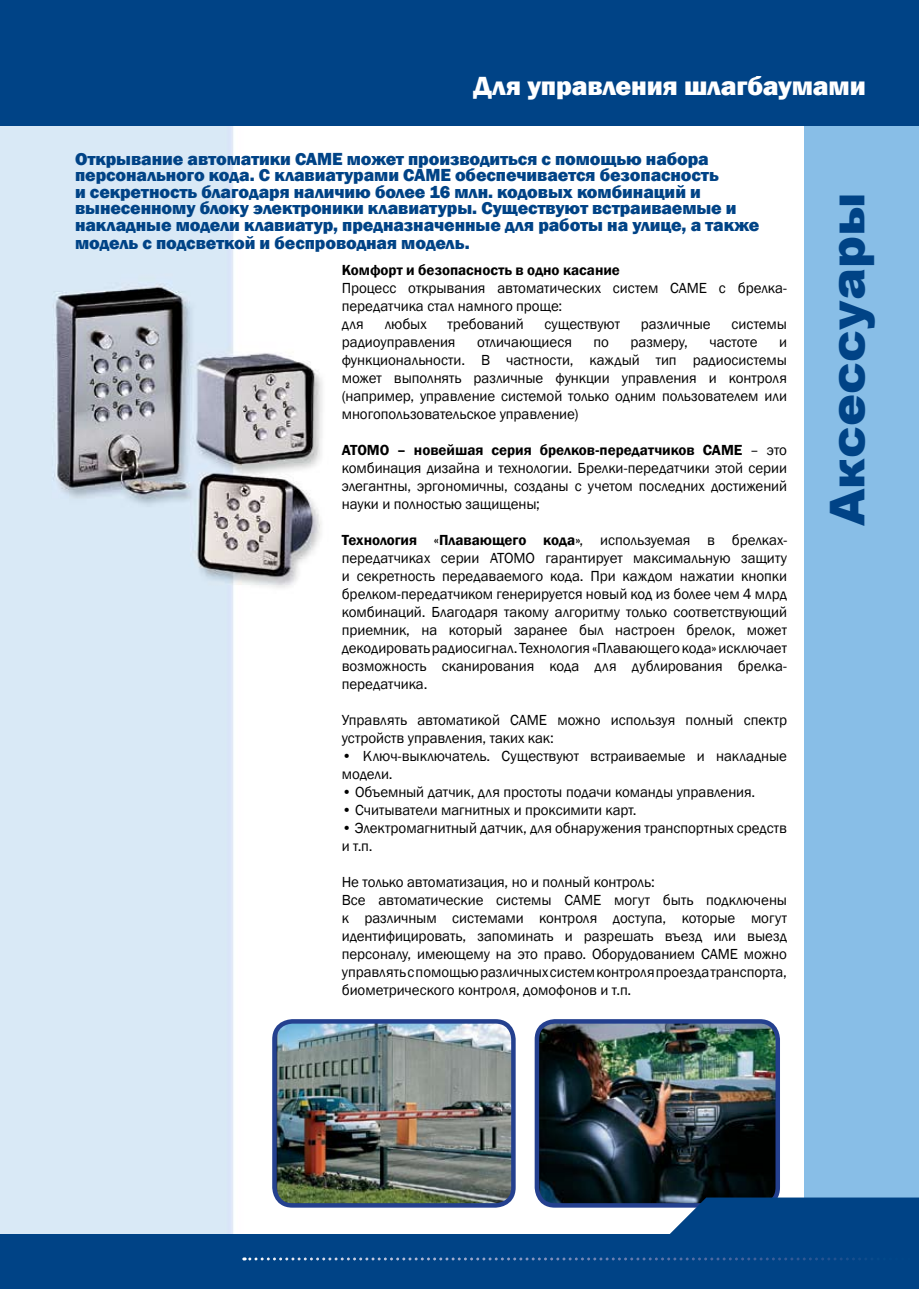
<style>
.page{position:relative;width:919px;height:1289px;background:#fff}
.page>*{position:absolute;margin:0;border:0;box-sizing:border-box;transform-origin:0 0}
.t1{font:900 48px "Arial";color:#004386}
.t2{font:800 27px "Franklin Gothic";letter-spacing:-.005em;color:#fff}
.t3{font:800 18px/16.8px "Franklin Gothic";letter-spacing:-.005em;color:#004386}
.t4{font:15px/18px "Franklin Gothic";letter-spacing:-.005em;color:#000}
.t5{font:600 15px "Franklin Gothic";color:#000}
.s1{font-weight:600}
</style>
<div class="page">
<img style="left:0;top:126px;width:365px;height:1108px">
<img style="left:539px;top:1024px;width:236px;height:178px">
<div style="left:534px;top:1019px;width:246px;height:188px;border:4px solid #24408f;border-radius:18px"></div>
<img style="left:274px;top:1021px;width:239px;height:184px;border-radius:18px">
<div style="left:272px;top:1019px;width:243px;height:188px;border:4px solid #24408f;border-radius:18px"></div>
<div style="left:804px;top:0;width:114px;height:1261px;background:#88bee7"></div>
<div style="left:0;top:0;width:918px;height:126px;background:#004386"></div>
<div style="left:0;top:1234px;width:918px;height:54px;background:#004386"></div>
<svg style="left:660px;top:1197px;width:258px;height:37px"></svg>
<svg style="left:244px;top:1257px;width:628px;height:3px"></svg>
<h2 class="t2" style="left:474px;top:69px;width:393px">Для управления шлагбаумами</h2>
<p class="t3" style="left:75px;top:150px;width:686px">Открывание автоматики САМЕ может производиться с помощью набора персонального кода. С клавиатурами САМЕ обеспечивается безопасность<br>и секретность благодаря наличию более 16 млн. кодовых комбинаций и вынесенному блоку электроники клавиатуры. Существуют встраиваемые и накладные модели клавиатур, предназначенные для работы на улице, а также модель с подсветкой и беспроводная модель.</p>
<p class="t5" style="left:342px;top:260px;width:279px">Комфорт и безопасность в одно касание</p>
<p class="t4" style="left:342px;top:279px;width:446px">Процесс открывания автоматических систем САМЕ с брелка&shy;передатчика стал намного проще:<br>для</p>
<p class="t4" style="left:384px;top:315px;width:44px">любых</p>
<p class="t4" style="left:447px;top:315px;width:78px">требований</p>
<p class="t4" style="left:544px;top:315px;width:77px">существуют</p>
<p class="t4" style="left:640px;top:315px;width:71px">различные</p>
<p class="t4" style="left:731px;top:315px;width:57px">системы</p>
<p class="t4" style="left:342px;top:333px;width:115px">радиоуправления</p>
<p class="t4" style="left:477px;top:333px;width:96px">отличающиеся</p>
<p class="t4" style="left:593px;top:333px;width:17px">по</p>
<p class="t4" style="left:630px;top:333px;width:59px">размеру,</p>
<p class="t4" style="left:709px;top:333px;width:50px">частоте</p>
<p class="t4" style="left:342px;top:333px;width:447px;text-align:justify;text-indent:437px">и функциональности. В частности, каждый тип радиосистемы может выполнять различные функции управления и контроля (например, управление системой только одним пользователем или многопользовательское управление)</p>
<p class="t4" style="left:342px;top:441px;width:447px;text-align:justify"><span class="s1">АТОМО – новейшая серия брелков-передатчиков САМЕ</span> – это комбинация дизайна и технологии. Брелки-передатчики этой серии элегантны, эргономичны, созданы с учетом последних достижений науки и полностью защищены;</p>
<p class="t4" style="left:342px;top:531px;width:447px;text-align:justify"><span class="s1">Технология «Плавающего кода»</span>, используемая в брелках&shy;передатчиках серии АТОМО гарантирует максимальную защиту и секретность передаваемого кода. При каждом нажатии кнопки брелком-передатчиком генерируется новый код из более чем 4 млрд комбинаций. Благодаря такому алгоритму только соответствующий приемник, на который заранее был настроен брелок, может декодировать радиосигнал. Технология «Плавающего кода» исключает возможность сканирования кода для дублирования брелка&shy;передатчика.</p>
<p class="t4" style="left:342px;top:711px;width:447px">Управлять автоматикой САМЕ можно используя полный спектр устройств управления, таких как:</p>
<p class="t4" style="left:342px;top:747px;width:447px">• Ключ-выключатель. Существуют встраиваемые и накладные модели.</p>
<p class="t4" style="left:342px;top:783px;width:415px">• Объемный датчик, для простоты подачи команды управления.</p>
<p class="t4" style="left:342px;top:801px;width:296px">• Считыватели магнитных и проксимити карт.</p>
<p class="t4" style="left:342px;top:819px;width:446px">• Электромагнитный датчик, для обнаружения транспортных средств и т.п.</p>
<p class="t4" style="left:342px;top:873px;width:447px">Не только автоматизация, но и полный контроль:<br>Все автоматические системы САМЕ могут быть подключены к различным системами контроля доступа, которые могут идентифицировать, запоминать и разрешать въезд или выезд персоналу, имеющему на это право. Оборудованием САМЕ можно управлять с помощью различных систем контроля проезда транспорта, биометрического контроля, домофонов и т.п.</p>
<h1 class="t1" style="left:812px;top:526px;width:335px;rotate:-90deg">Аксессуары</h1>
</div>
